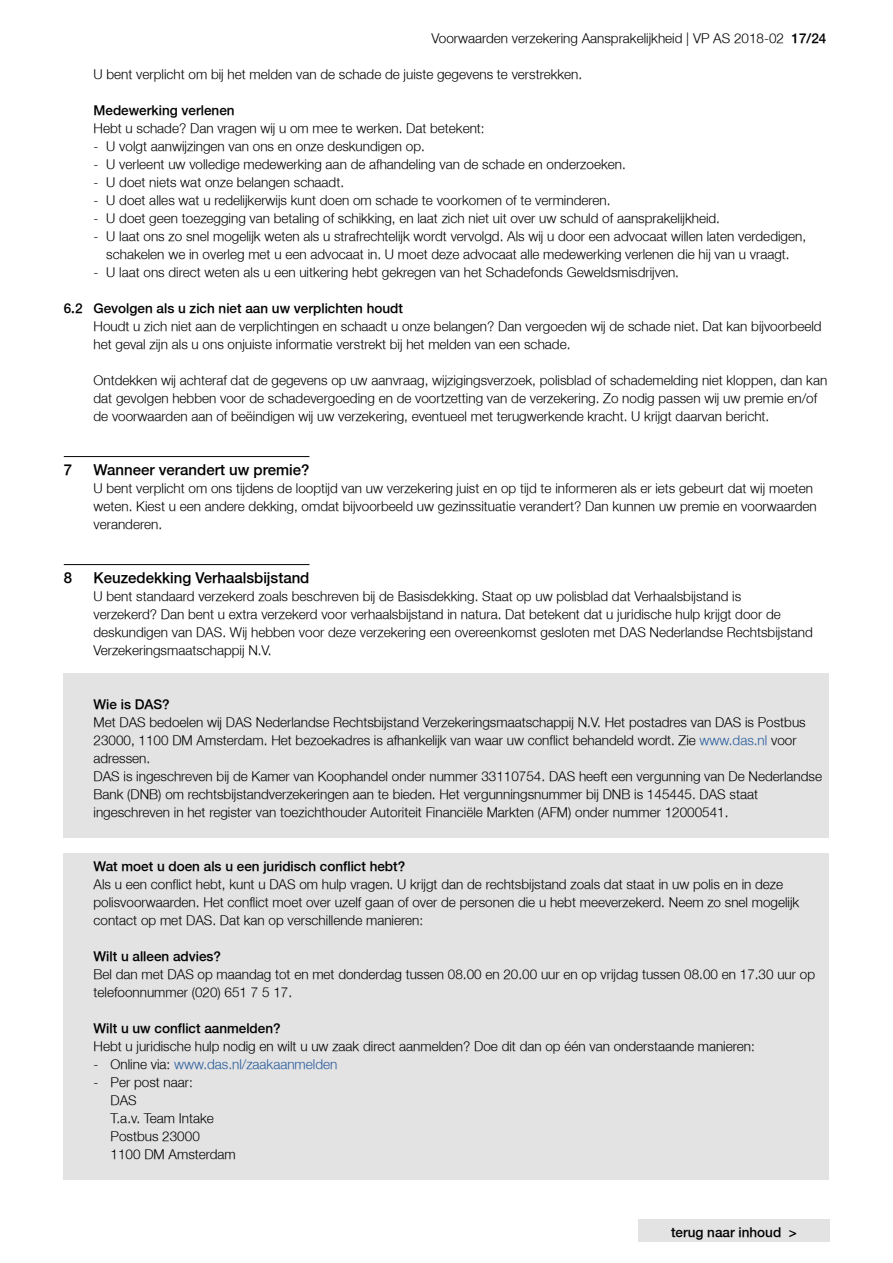
<style>
.page{position:relative;width:893px;height:1263px;background:#fff}
.page>*{position:absolute;margin:0;border:0;box-sizing:border-box;transform-origin:0 0}
.t1{font:300 15px "Fortis Helvetica";color:#000}
.t2{font:300 13.5px/18px "Fortis Helvetica";color:#000}
.t3{font:300 13.5px "Fortis Helvetica";color:#000}
.t4{font:300 13.5px "Fortis Helvetica";color:#275b9b}
.s1{font-style:inherit}
.s2{color:#275b9b}
.s3{color:#000}
</style>
<div class="page">
<div style="left:638px;top:1219px;width:192px;height:23px;background:#e3e3e3"></div>
<hr style="left:64px;top:456px;width:245px;height:1px;background:#000">
<hr style="left:64px;top:564px;width:245px;height:1px;background:#000">
<div style="left:64px;top:673px;width:765px;height:20px;background:#e3e3e3"></div>
<div style="left:64px;top:691px;width:765px;height:21px;background:#e3e3e3"></div>
<div style="left:64px;top:709px;width:765px;height:56px;background:#e3e3e3"></div>
<div style="left:64px;top:763px;width:765px;height:56px;background:#e3e3e3"></div>
<div style="left:64px;top:817px;width:765px;height:20px;background:#e3e3e3"></div>
<div style="left:64px;top:853px;width:765px;height:21px;background:#e3e3e3"></div>
<div style="left:64px;top:871px;width:765px;height:56px;background:#e3e3e3"></div>
<div style="left:64px;top:925px;width:765px;height:20px;background:#e3e3e3"></div>
<div style="left:64px;top:943px;width:765px;height:21px;background:#e3e3e3"></div>
<div style="left:64px;top:961px;width:765px;height:38px;background:#e3e3e3"></div>
<div style="left:64px;top:997px;width:765px;height:20px;background:#e3e3e3"></div>
<div style="left:64px;top:1015px;width:765px;height:21px;background:#e3e3e3"></div>
<div style="left:64px;top:1033px;width:765px;height:20px;background:#e3e3e3"></div>
<div style="left:64px;top:1051px;width:765px;height:20px;background:#e3e3e3"></div>
<div style="left:64px;top:1069px;width:765px;height:20px;background:#e3e3e3"></div>
<div style="left:64px;top:1087px;width:765px;height:20px;background:#e3e3e3"></div>
<div style="left:64px;top:1105px;width:765px;height:20px;background:#e3e3e3"></div>
<div style="left:64px;top:1123px;width:765px;height:20px;background:#e3e3e3"></div>
<div style="left:64px;top:1141px;width:765px;height:20px;background:#e3e3e3"></div>
<div style="left:64px;top:1159px;width:765px;height:20px;background:#e3e3e3"></div>
<p class="t2" style="left:432px;top:29px;width:396px">Voorwaarden verzekering Aansprakelijkheid | VP AS 2018-02 <span class="s1">17/24</span></p>
<p class="t2" style="left:94px;top:65px;width:490px">U bent verplicht om bij het melden van de schade de juiste gegevens te verstrekken.</p>
<p class="t3" style="left:94px;top:102px;width:143px">Medewerking verlenen</p>
<p class="t2" style="left:94px;top:119px;width:393px">Hebt u schade? Dan vragen wij u om mee te werken. Dat betekent:</p>
<p class="t2" style="left:94px;top:137px;width:333px">- U volgt aanwijzingen van ons en onze deskundigen op.</p>
<p class="t2" style="left:94px;top:155px;width:534px">- U verleent uw volledige medewerking aan de afhandeling van de schade en onderzoeken.</p>
<p class="t2" style="left:94px;top:173px;width:252px">- U doet niets wat onze belangen schaadt.</p>
<p class="t2" style="left:94px;top:191px;width:518px">- U doet alles wat u redelijkerwijs kunt doen om schade te voorkomen of te verminderen.</p>
<p class="t2" style="left:94px;top:209px;width:628px">- U doet geen toezegging van betaling of schikking, en laat zich niet uit over uw schuld of aansprakelijkheid.</p>
<p class="t2" style="left:94px;top:227px;width:714px;text-align:center">- U laat ons zo snel mogelijk weten als u strafrechtelijk wordt vervolgd. Als wij u door een advocaat willen laten verdedigen, schakelen we in overleg met u een advocaat in. U moet deze advocaat alle medewerking verlenen die hij van u vraagt.</p>
<p class="t2" style="left:94px;top:263px;width:587px">- U laat ons direct weten als u een uitkering hebt gekregen van het Schadefonds Geweldsmisdrijven.</p>
<p class="t3" style="left:64px;top:300px;width:341px">6.2 Gevolgen als u zich niet aan uw verplichten houdt</p>
<p class="t2" style="left:94px;top:317px;width:729px">Houdt u zich niet aan de verplichtingen en schaadt u onze belangen? Dan vergoeden wij de schade niet. Dat kan bijvoorbeeld het geval zijn als u ons onjuiste informatie verstrekt bij het melden van een schade.</p>
<p class="t2" style="left:94px;top:371px;width:735px">Ontdekken wij achteraf dat de gegevens op uw aanvraag, wijzigingsverzoek, polisblad of schademelding niet kloppen, dan kan dat gevolgen hebben voor de schadevergoeding en de voortzetting van de verzekering. Zo nodig passen wij uw premie en/of de voorwaarden aan of beëindigen wij uw verzekering, eventueel met terugwerkende kracht. U krijgt daarvan bericht.</p>
<p class="t1" style="left:64px;top:460px;width:10px">7</p>
<p class="t1" style="left:94px;top:460px;width:217px">Wanneer verandert uw premie?</p>
<p class="t2" style="left:94px;top:479px;width:725px">U bent verplicht om ons tijdens de looptijd van uw verzekering juist en op tijd te informeren als er iets gebeurt dat wij moeten weten. Kiest u een andere dekking, omdat bijvoorbeeld uw gezinssituatie verandert? Dan kunnen uw premie en voorwaarden veranderen.</p>
<p class="t1" style="left:64px;top:568px;width:10px">8</p>
<p class="t1" style="left:94px;top:568px;width:217px">Keuzedekking Verhaalsbijstand</p>
<p class="t2" style="left:94px;top:587px;width:721px">U bent standaard verzekerd zoals beschreven bij de Basisdekking. Staat op uw polisblad dat Verhaalsbijstand is<br>verzekerd? Dan bent u extra verzekerd voor verhaalsbijstand in natura. Dat betekent dat u juridische hulp krijgt door de deskundigen van DAS. Wij hebben voor deze verzekering een overeenkomst gesloten met DAS Nederlandse Rechtsbijstand Verzekeringsmaatschappij N.V.</p>
<p class="t3" style="left:94px;top:696px;width:78px">Wie is DAS?</p>
<p class="t2" style="left:94px;top:713px;width:730px">Met DAS bedoelen wij DAS Nederlandse Rechtsbijstand Verzekeringsmaatschappij N.V. Het postadres van DAS is Postbus 23000, 1100 DM Amsterdam. Het bezoekadres is afhankelijk van waar uw conflict behandeld wordt. Zie <span class="s2">www.das.nl</span> voor adressen.<br>DAS is ingeschreven bij de Kamer van Koophandel onder nummer 33110754. DAS heeft een vergunning van De Nederlandse Bank (DNB) om rechtsbijstandverzekeringen aan te bieden. Het vergunningsnummer bij DNB is 145445. DAS staat ingeschreven in het register van toezichthouder Autoriteit Financiële Markten (AFM) onder nummer 12000541.</p>
<p class="t3" style="left:94px;top:858px;width:313px">Wat moet u doen als u een juridisch conflict hebt?</p>
<p class="t2" style="left:94px;top:875px;width:707px">Als u een conflict hebt, kunt u DAS om hulp vragen. U krijgt dan de rechtsbijstand zoals dat staat in uw polis en in deze polisvoorwaarden. Het conflict moet over uzelf gaan of over de personen die u hebt meeverzekerd. Neem zo snel mogelijk contact op met DAS. Dat kan op verschillende manieren:</p>
<p class="t3" style="left:94px;top:948px;width:129px">Wilt u alleen advies?</p>
<p class="t2" style="left:94px;top:965px;width:723px">Bel dan met DAS op maandag tot en met donderdag tussen 08.00 en 20.00 uur en op vrijdag tussen 08.00 en 17.30 uur op telefoonnummer (020) 651 7 5 17.</p>
<p class="t3" style="left:94px;top:1020px;width:189px">Wilt u uw conflict aanmelden?</p>
<p class="t2" style="left:94px;top:1037px;width:663px">Hebt u juridische hulp nodig en wilt u uw zaak direct aanmelden? Doe dit dan op één van onderstaande manieren:</p>
<p class="t4" style="left:94px;top:1055px;width:245px"><span class="s3">- Online via:</span> www.das.nl/zaakaanmelden</p>
<p class="t2" style="left:111px;top:1073px;width:127px;text-indent:-17px">- Per post naar:<br>DAS<br>T.a.v. Team Intake<br>Postbus 23000<br>1100 DM Amsterdam</p>
<p class="t3" style="left:671px;top:1224px;width:127px">terug naar inhoud &gt;</p>
</div>
